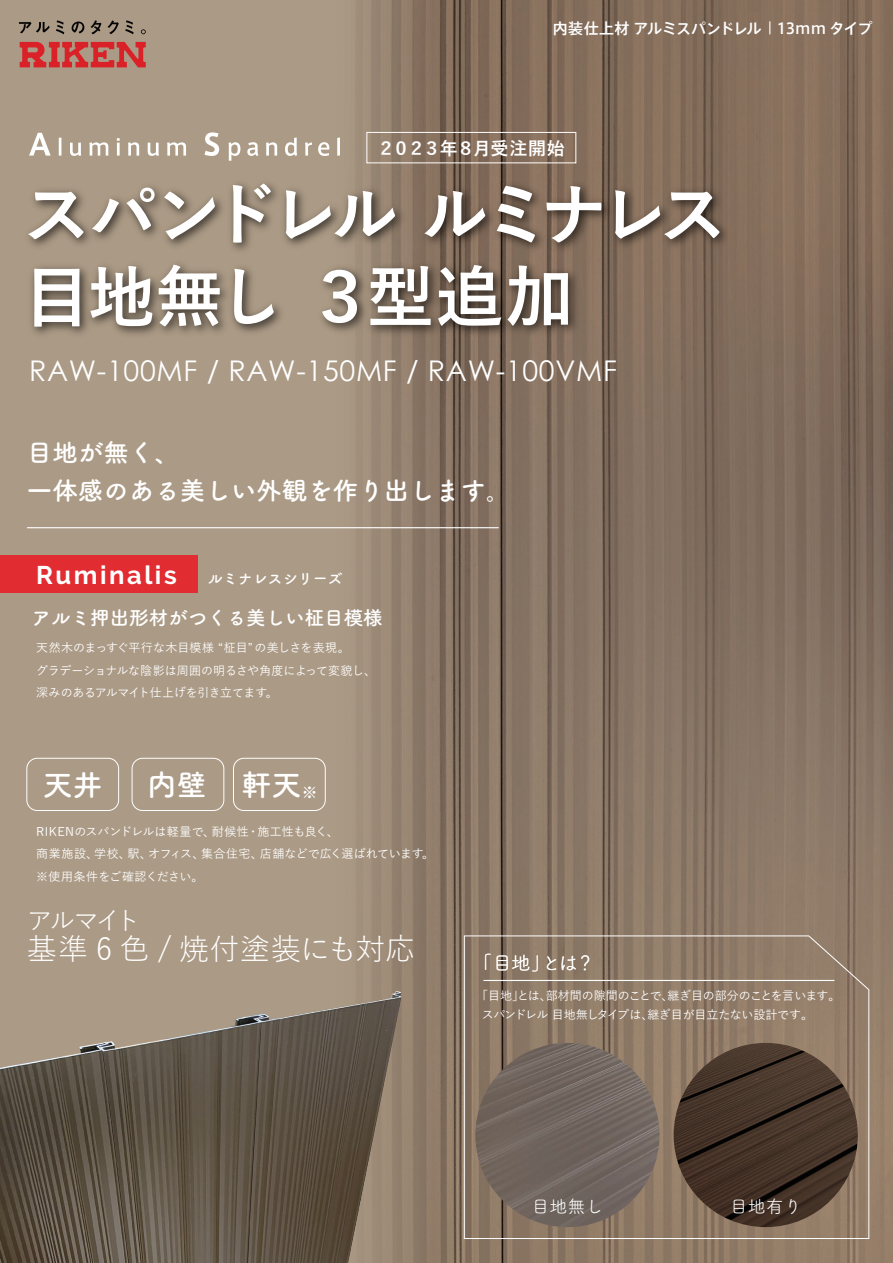
<style>
.page{position:relative;width:893px;height:1263px;background:#ab9a85}
.page>*{position:absolute;margin:0;border:0;box-sizing:border-box;transform-origin:0 0}
.t1{font:700 67.5px/82.5px "Yu Gothic";letter-spacing:-.095em;color:#fff}
.t2{font:30px "Yu Gothic";letter-spacing:-.005em;color:#fff}
.t3{font:30px "Tsuku A Rd Gothic Std B";color:#fff}
.t4{font:28.5px "Century Gothic";letter-spacing:.025em;color:#fff}
.t5{font:25.5px/37.5px "Tsuku A Rd Gothic Std B";color:#fff}
.t6{font:700 25.5px "Raleway";letter-spacing:.1em;color:#fff}
.t7{font:25.5px "Yu Gothic";letter-spacing:-.135em;color:#fff}
.t8{font:19.5px "Tsuku A Rd Gothic Std B";color:#fff}
.t9{font:19.5px "Tsuku A Rd Gothic Std R";color:#fff}
.t10{font:700 18px "Yu Gothic";letter-spacing:-.05em;color:#fff}
.t11{font:18px "Tsuku A Rd Gothic Std R";color:#fff}
.t12{font:15px "Axis Basic Std N M";letter-spacing:-.015em;color:#fff}
.t13{font:15px "Tsuku A Rd Gothic Std B";color:#fff}
.t14{font:500 12px/22.5px "Yu Gothic";letter-spacing:-.01em;color:#fff}
.s1{font-size:15px}
</style>
<div class="page">
<img style="left:333px;top:0;width:560px;height:1263px">
<img style="left:0;top:991px;width:402px;height:272px">
<div style="left:0;top:555px;width:197px;height:38px;background:#e12c32"></div>
<svg style="left:20px;top:42px;width:126px;height:25px"></svg>
<svg style="left:19px;top:22px;width:31px;height:11px"></svg>
<svg style="left:56px;top:20px;width:8px;height:14px"></svg>
<svg style="left:72px;top:22px;width:12px;height:11px"></svg>
<svg style="left:90px;top:20px;width:12px;height:14px"></svg>
<svg style="left:108px;top:20px;width:11px;height:14px"></svg>
<svg style="left:125px;top:20px;width:9px;height:14px"></svg>
<svg style="left:141px;top:29px;width:5px;height:5px"></svg>
<svg style="left:29px;top:133px;width:22px;height:23px"></svg>
<svg style="left:59px;top:137px;width:2px;height:19px"></svg>
<svg style="left:70px;top:143px;width:11px;height:13px"></svg>
<svg style="left:89px;top:142px;width:19px;height:14px"></svg>
<svg style="left:117px;top:138px;width:3px;height:18px"></svg>
<svg style="left:128px;top:142px;width:11px;height:14px"></svg>
<svg style="left:148px;top:143px;width:11px;height:13px"></svg>
<svg style="left:167px;top:142px;width:19px;height:14px"></svg>
<svg style="left:205px;top:132px;width:14px;height:24px"></svg>
<svg style="left:228px;top:142px;width:12px;height:19px"></svg>
<svg style="left:247px;top:142px;width:12px;height:14px"></svg>
<svg style="left:266px;top:142px;width:11px;height:14px"></svg>
<svg style="left:285px;top:137px;width:12px;height:19px"></svg>
<svg style="left:305px;top:142px;width:7px;height:14px"></svg>
<svg style="left:318px;top:142px;width:11px;height:14px"></svg>
<hr style="left:337px;top:137px;width:3px;height:19px;background:#fff">
<img style="left:29px;top:170px;width:715px;height:189px">
<div style="left:27px;top:758px;width:92px;height:53px;border:1px solid #fff;border-radius:10px"></div>
<div style="left:132px;top:758px;width:92px;height:53px;border:1px solid #fff;border-radius:10px"></div>
<svg style="left:769px;top:21px;width:1px;height:13px"></svg>
<div style="left:366px;top:132px;width:210px;height:31px;border:1px solid #fff"></div>
<hr style="left:27px;top:527px;width:471px;height:1px;background:#fff">
<svg style="left:463px;top:935px;width:407px;height:304px;background:#796859"></svg>
<hr style="left:484px;top:980px;width:350px;height:1px;background:#fff">
<div style="left:233px;top:758px;width:93px;height:53px;border:1px solid #fff;border-radius:10px"></div>
<p class="t12" style="left:553px;top:17px;width:321px">内装仕上材 アルミスパンドレル　13mm タイプ</p>
<h3 class="t10" style="left:377px;top:138px;width:189px">２０２３年８月受注開始</h3>
<h1 class="t1" style="left:23px;top:175px;width:705px">スパンドレル ルミナレス目地無し ３型追加</h1>
<h3 class="t4" style="left:29px;top:351px;width:589px">RAW-100MF / RAW-150MF / RAW-100VMF</h3>
<h3 class="t5" style="left:27px;top:432px;width:486px">目地が無く、<br>一体感のある美しい外観を作り出します。</h3>
<h3 class="t6" style="left:36px;top:560px;width:142px">Ruminalis</h3>
<p class="t13" style="left:208px;top:567px;width:136px">ルミナレスシリーズ</p>
<h3 class="t8" style="left:32px;top:602px;width:352px">アルミ押出形材がつくる美しい柾目模様</h3>
<p class="t14" style="left:36px;top:635px;width:341px">天然木のまっすぐ平行な木目模様 “柾目”の美しさを表現。<br>グラデーショナルな陰影は周囲の明るさや角度によって変貌し、深みのあるアルマイト仕上げを引き立てます。</p>
<h2 class="t3" style="left:43px;top:761px;width:61px">天井</h2>
<h2 class="t3" style="left:147px;top:761px;width:62px">内壁</h2>
<h2 class="t3" style="left:242px;top:761px;width:77px">軒天<span class="s1">※</span></h2>
<p class="t14" style="left:36px;top:818px;width:399px">RIKENのスパンドレルは軽量で、耐候性・施工性も良く、<br>商業施設、学校、駅、オフィス、集合住宅、店舗などで広く選ばれています。※使用条件をご確認ください。</p>
<h3 class="t7" style="left:27px;top:897px;width:115px">アルマイト</h3>
<h2 class="t2" style="left:27px;top:921px;width:390px">基準 6 色 / 焼付塗装にも対応</h2>
<h3 class="t9" style="left:472px;top:948px;width:124px">「目地」とは？</h3>
<p class="t14" style="left:482px;top:984px;width:360px;line-height:19.5px;text-indent:-5px">「目地」とは、部材間の隙間のことで、継ぎ目の部分のことを言います。スパンドレル 目地無しタイプは、継ぎ目が目立たない設計です。</p>
<h3 class="t11" style="left:531px;top:1193px;width:73px">目地無し</h3>
<h3 class="t11" style="left:730px;top:1193px;width:73px">目地有り</h3>
</div>
